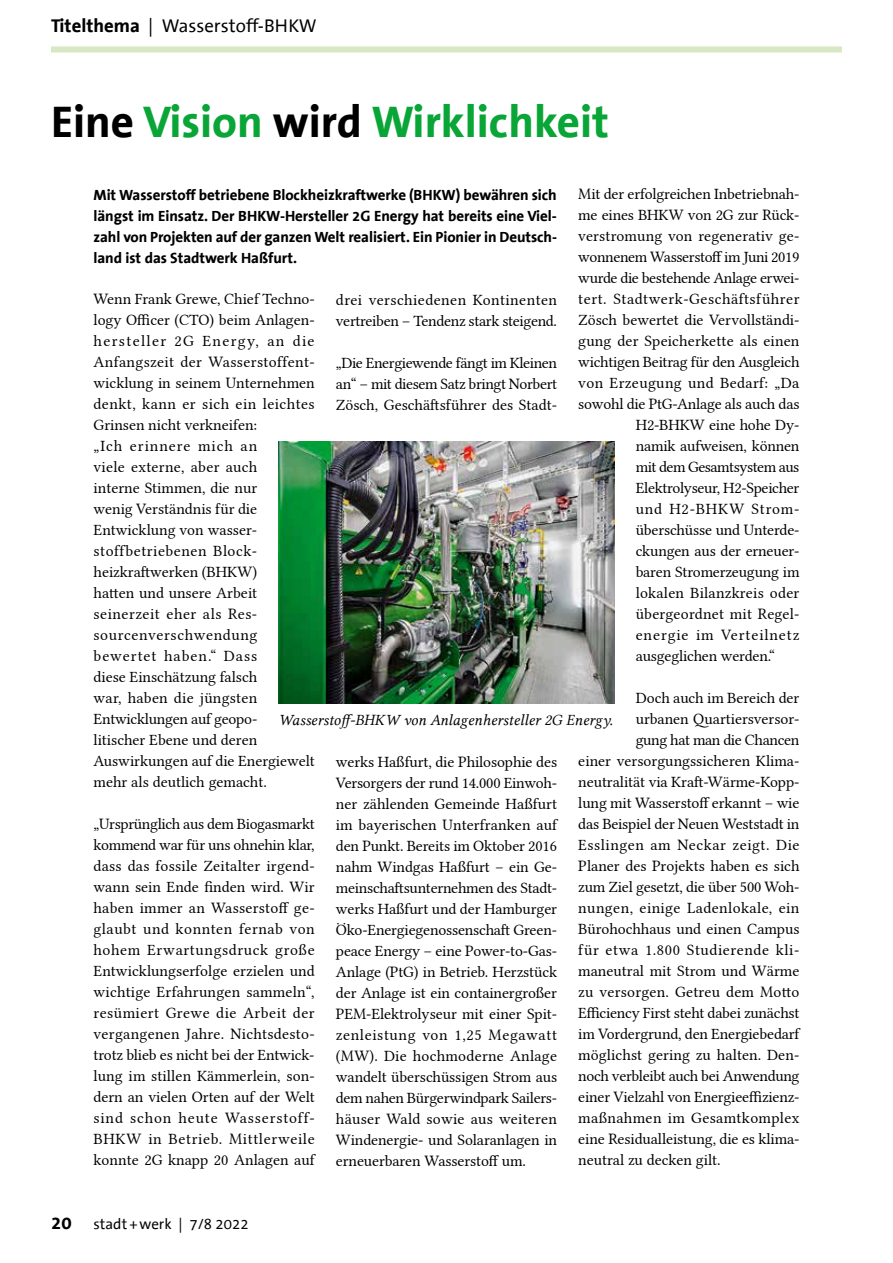
<style>
.page{position:relative;width:893px;height:1263px;background:#fff}
.page>*{position:absolute;margin:0;border:0;box-sizing:border-box;transform-origin:0 0}
.t1{font:700 45px "The Sans Office";color:#0aa537}
.t2{font:18.75px "The Sans Office";color:#000}
.t3{font:15.75px/21px "Lin Libertine";color:#000;text-align:justify}
.t4{font:15.75px "Lin Libertine";letter-spacing:-.02em;color:#000}
.t5{font:15.75px "Lin Libertine";letter-spacing:.035em;color:#000}
.t6{font:15.75px "Lin Libertine";letter-spacing:-.025em;color:#000}
.t7{font:15.75px "Lin Libertine";letter-spacing:.025em;color:#000}
.t8{font:15.75px "Lin Libertine I";letter-spacing:.005em;color:#000}
.t9{font:15.75px "Lin Libertine";letter-spacing:.02em;color:#000}
.t10{font:15.75px "Lin Libertine";letter-spacing:-.03em;color:#000}
.t11{font:15.75px "Lin Libertine";letter-spacing:.055em;color:#000}
.t12{font:15.75px "Lin Libertine";letter-spacing:.05em;color:#000}
.t13{font:700 15px/21px "The Sans Office";letter-spacing:-.005em;color:#000;text-align:justify}
.t14{font:15px "The Sans Office";color:#000}
.s1{font-weight:700}
.s2{color:#000}
.s3{font-weight:700;font-size:18.75px}
</style>
<div class="page">
<img style="left:279px;top:441px;width:335px;height:262px">
<div style="left:51px;top:46px;width:791px;height:6px;background:#d8e8c5"></div>
<p class="t2" style="left:51px;top:16px;width:267px"><span class="s1">Titelthema</span> | Wasserstoff-BHKW</p>
<h1 class="t1" style="left:51px;top:98px;width:560px"><span class="s2">Eine</span> Vision <span class="s2">wird</span> Wirklichkeit</h1>
<p class="t13" style="left:94px;top:184px;width:465px">Mit Wasserstoff betriebene Blockheizkraftwerke (BHKW) bewähren sich längst im Einsatz. Der BHKW-Hersteller 2G Energy hat bereits eine Viel&shy;zahl von Projekten auf der ganzen Welt realisiert. Ein Pionier in Deutsch&shy;land ist das Stadtwerk Haßfurt.</p>
<p class="t3" style="left:578px;top:182px;width:223px">Mit der erfolgreichen Inbetriebnah-</p>
<p class="t3" style="left:578px;top:203px;width:223px">me eines BHKW von 2G zur Rück-</p>
<p class="t3" style="left:578px;top:224px;width:223px">verstromung von regenerativ ge-</p>
<p class="t6" style="left:578px;top:244px;width:223px">wonnenem Wasserstoff im Juni 2019</p>
<p class="t6" style="left:578px;top:265px;width:223px">wurde die bestehende Anlage erwei-</p>
<p class="t5" style="left:578px;top:286px;width:223px">tert. Stadtwerk-Geschäftsführer</p>
<p class="t3" style="left:578px;top:308px;width:223px">Zösch bewertet die Vervollständi-</p>
<p class="t3" style="left:578px;top:329px;width:223px">gung der Speicherkette als einen</p>
<p class="t4" style="left:578px;top:349px;width:223px">wichtigen Beitrag für den Ausgleich</p>
<p class="t7" style="left:578px;top:370px;width:223px">von Erzeugung und Bedarf: „Da</p>
<p class="t3" style="left:578px;top:392px;width:223px">sowohl die PtG-Anlage als auch das</p>
<p class="t3" style="left:636px;top:413px;width:165px">H2-BHKW eine hohe Dy-</p>
<p class="t3" style="left:636px;top:434px;width:165px">namik aufweisen, können</p>
<p class="t10" style="left:636px;top:454px;width:165px">mit dem Gesamtsystem aus</p>
<p class="t4" style="left:636px;top:475px;width:165px">Elektrolyseur, H2-Speicher</p>
<p class="t12" style="left:636px;top:496px;width:165px">und H2-BHKW Strom-</p>
<p class="t3" style="left:636px;top:518px;width:165px">überschüsse und Unterde-</p>
<p class="t3" style="left:636px;top:539px;width:165px">ckungen aus der erneuer-</p>
<p class="t3" style="left:636px;top:560px;width:165px">baren Stromerzeugung im</p>
<p class="t3" style="left:636px;top:581px;width:165px">lokalen Bilanzkreis oder</p>
<p class="t3" style="left:636px;top:602px;width:165px">übergeordnet mit Regel-</p>
<p class="t11" style="left:636px;top:622px;width:165px">energie im Verteilnetz</p>
<p class="t3" style="left:636px;top:644px;width:141px">ausgeglichen werden.“</p>
<p class="t3" style="left:636px;top:686px;width:165px">Doch auch im Bereich der</p>
<p class="t3" style="left:636px;top:707px;width:165px">urbanen Quartiersversor-</p>
<p class="t4" style="left:636px;top:727px;width:165px">gung hat man die Chancen</p>
<p class="t3" style="left:578px;top:749px;width:221px">einer versorgungssicheren Klima-</p>
<p class="t3" style="left:578px;top:770px;width:223px">neutralität via Kraft-Wärme-Kopp-</p>
<p class="t3" style="left:578px;top:791px;width:223px">lung mit Wasserstoff erkannt – wie</p>
<p class="t3" style="left:578px;top:812px;width:223px">das Beispiel der Neuen Weststadt in</p>
<p class="t5" style="left:578px;top:832px;width:223px">Esslingen am Neckar zeigt. Die</p>
<p class="t3" style="left:578px;top:854px;width:223px">Planer des Projekts haben es sich</p>
<p class="t3" style="left:578px;top:875px;width:223px">zum Ziel gesetzt, die über 500 Woh-</p>
<p class="t7" style="left:578px;top:895px;width:223px">nungen, einige Ladenlokale, ein</p>
<p class="t3" style="left:578px;top:917px;width:223px">Bürohochhaus und einen Campus</p>
<p class="t5" style="left:578px;top:937px;width:223px">für etwa 1.800 Studierende kli-</p>
<p class="t3" style="left:578px;top:959px;width:223px">maneutral mit Strom und Wärme</p>
<p class="t3" style="left:578px;top:980px;width:223px">zu versorgen. Getreu dem Motto</p>
<p class="t3" style="left:578px;top:1001px;width:223px">Efficiency First steht dabei zunächst</p>
<p class="t3" style="left:578px;top:1022px;width:223px">im Vordergrund, den Energiebedarf</p>
<p class="t3" style="left:578px;top:1043px;width:223px">möglichst gering zu halten. Den-</p>
<p class="t4" style="left:578px;top:1063px;width:223px">noch verbleibt auch bei Anwendung</p>
<p class="t3" style="left:578px;top:1085px;width:223px">einer Vielzahl von Energieeffizienz-</p>
<p class="t9" style="left:578px;top:1105px;width:223px">maßnahmen im Gesamtkomplex</p>
<p class="t3" style="left:578px;top:1127px;width:221px">eine Residualleistung, die es klima-</p>
<p class="t3" style="left:578px;top:1148px;width:144px">neutral zu decken gilt.</p>
<p class="t3" style="left:94px;top:287px;width:223px;text-align:left">Wenn Frank Grewe, Chief Techno&shy;logy Officer (CTO) beim Anlagen&shy;hersteller 2G Energy, an die<br>Anfangszeit der Wasserstoffent&shy;wicklung in seinem Unternehmen denkt, kann er sich ein leichtes<br>Grinsen nicht verkneifen:<br>„Ich erinnere mich an<br>viele externe, aber auch<br>interne Stimmen, die nur<br>wenig Verständnis für die<br>Entwicklung von wasser&shy;stoffbetriebenen Block&shy;heizkraftwerken (BHKW)<br>hatten und unsere Arbeit seinerzeit eher als Res&shy;sourcenverschwendung bewertet haben.“ Dass<br>diese Einschätzung falsch<br>war, haben die jüngsten<br>Entwicklungen auf geopo-<br>litischer Ebene und deren<br>Auswirkungen auf die Energiewelt mehr als deutlich gemacht.</p>
<p class="t3" style="left:94px;top:812px;width:223px">„Ursprünglich aus dem Biogasmarkt kommend war für uns ohnehin klar, dass das fossile Zeitalter irgend&shy;wann sein Ende finden wird. Wir haben immer an Wasserstoff ge&shy;glaubt und konnten fernab von hohem Erwartungsdruck große Entwicklungserfolge erzielen und wichtige Erfahrungen sammeln“, resümiert Grewe die Arbeit der vergangenen Jahre. Nichtsdesto&shy;trotz blieb es nicht bei der Entwick&shy;lung im stillen Kämmerlein, son&shy;dern an vielen Orten auf der Welt sind schon heute Wasserstoff-BHKW in Betrieb. Mittlerweile konnte 2G knapp 20 Anlagen auf</p>
<p class="t3" style="left:336px;top:287px;width:223px">drei verschiedenen Kontinenten vertreiben – Tendenz stark steigend.</p>
<p class="t3" style="left:336px;top:350px;width:223px">„Die Energiewende fängt im Kleinen an“ – mit diesem Satz bringt Norbert Zösch, Geschäftsführer des Stadt-</p>
<p class="t8" style="left:279px;top:710px;width:336px">Wasserstoff-BHKW von Anlagenhersteller 2G Energy.</p>
<p class="t3" style="left:336px;top:749px;width:223px">werks Haßfurt, die Philosophie des Versorgers der rund 14.000 Einwoh&shy;ner zählenden Gemeinde Haßfurt im bayerischen Unterfranken auf den Punkt. Bereits im Oktober 2016 nahm Windgas Haßfurt – ein Ge&shy;meinschaftsunternehmen des Stadt&shy;werks Haßfurt und der Hamburger Öko-Energiegenossenschaft Green&shy;peace Energy – eine Power-to-Gas-Anlage (PtG) in Betrieb. Herzstück der Anlage ist ein containergroßer PEM-Elektrolyseur mit einer Spit&shy;zenleistung von 1,25 Megawatt (MW). Die hochmoderne Anlage wandelt überschüssigen Strom aus dem nahen Bürgerwindpark Sailers&shy;häuser Wald sowie aus weiteren Windenergie- und Solaranlagen in erneuerbaren Wasserstoff um.</p>
<p class="t14" style="left:51px;top:1216px;width:199px"><span class="s3">20</span> stadt +werk | 7/8 2022</p>
</div>
